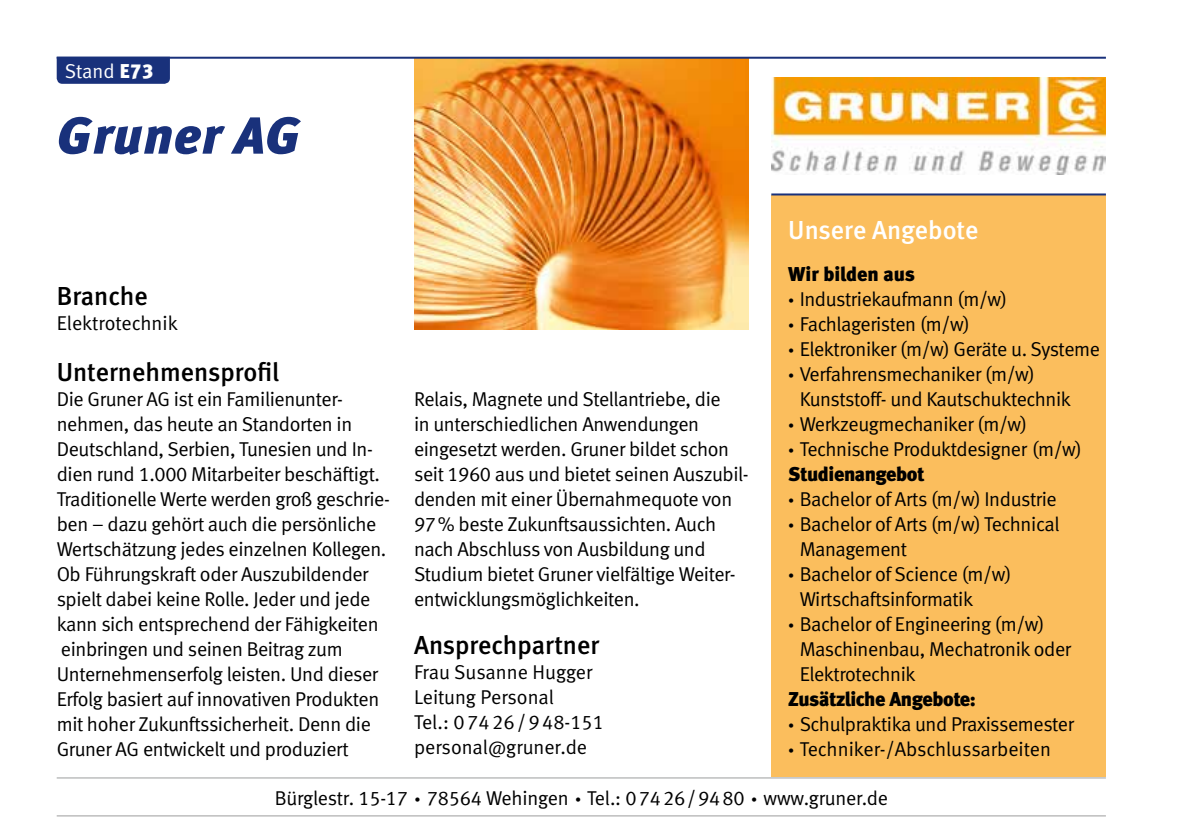
<style>
.page{position:relative;width:1191px;height:833px;background:#fff}
.page>*{position:absolute;margin:0;border:0;box-sizing:border-box;transform-origin:0 0}
.t1{font:italic 52px "Meta Black LF";letter-spacing:.015em;color:#19317b}
.t2{font:26px "Meta Medium LF";color:#000}
.t3{font:26px "Meta Medium LF";letter-spacing:-.005em;color:#fff}
.t4{font:20px/25px "Meta Normal LF";letter-spacing:-.02em;color:#000}
.t5{font:20px/25px "Meta Normal LF";color:#000}
.t6{font:20px "Meta Black LF";letter-spacing:-.02em;color:#000}
.t7{font:20px "Meta Normal LF";color:#fff}
.s1{font-family:"Meta Black LF"}
</style>
<div class="page">
<div style="left:771px;top:195px;width:335px;height:582px;background:#fbbe5d"></div>
<img style="left:414px;top:59px;width:334px;height:270px">
<div style="left:57px;top:59px;width:113px;height:25px;background:#19317b"></div>
<hr style="left:57px;top:57px;width:1049px;height:2px;background:#19317b">
<hr style="left:57px;top:777px;width:1049px;height:1px;background:#9c9d9d">
<hr style="left:57px;top:815px;width:1049px;height:1px;background:#9c9d9d">
<hr style="left:771px;top:193px;width:335px;height:2px;background:#19317b">
<img style="left:771px;top:78px;width:335px;height:97px">
<p class="t7" style="left:65px;top:59px;width:90px">Stand <span class="s1">E73</span></p>
<h1 class="t1" style="left:57px;top:104px;width:245px">Gruner AG</h1>
<h2 class="t3" style="left:788px;top:214px;width:192px">Unsere Angebote</h2>
<p class="t6" style="left:788px;top:262px;width:128px">Wir bilden aus</p>
<p class="t4" style="left:788px;top:286px;width:220px"><span class="s1">·</span> Industriekaufmann (m/w)</p>
<p class="t4" style="left:788px;top:311px;width:183px"><span class="s1">·</span> Fachlageristen (m/w)</p>
<p class="t4" style="left:788px;top:336px;width:313px"><span class="s1">·</span> Elektroniker (m/w) Geräte u. Systeme</p>
<p class="t4" style="left:788px;top:361px;width:248px"><span class="s1">·</span> Verfahrensmechaniker (m/w)</p>
<p class="t4" style="left:799px;top:386px;width:273px">Kunststoff- und Kautschuktechnik</p>
<p class="t4" style="left:788px;top:411px;width:240px"><span class="s1">·</span> Werkzeugmechaniker (m/w)</p>
<p class="t4" style="left:788px;top:436px;width:295px"><span class="s1">·</span> Technische Produktdesigner (m/w)</p>
<p class="t6" style="left:788px;top:462px;width:138px">Studienangebot</p>
<p class="t4" style="left:788px;top:486px;width:270px"><span class="s1">·</span> Bachelor of Arts (m/w) Industrie</p>
<p class="t4" style="left:788px;top:511px;width:273px"><span class="s1">·</span> Bachelor of Arts (m/w) Technical</p>
<p class="t4" style="left:799px;top:536px;width:109px">Management</p>
<p class="t4" style="left:788px;top:561px;width:224px"><span class="s1">·</span> Bachelor of Science (m/w)</p>
<p class="t4" style="left:799px;top:586px;width:175px">Wirtschaftsinformatik</p>
<p class="t4" style="left:788px;top:611px;width:258px"><span class="s1">·</span> Bachelor of Engineering (m/w)</p>
<p class="t4" style="left:799px;top:636px;width:273px">Maschinenbau, Mechatronik oder</p>
<p class="t4" style="left:799px;top:661px;width:117px">Elektrotechnik</p>
<p class="t6" style="left:788px;top:687px;width:189px">Zusätzliche Angebote:</p>
<p class="t4" style="left:788px;top:711px;width:287px"><span class="s1">·</span> Schulpraktika und Praxissemester <span class="s1">·</span> Techniker-/Abschlussarbeiten</p>
<p class="t4" style="left:275px;top:785px;width:615px">Bürglestr. 15-17 <span class="s1">·</span> 78564 Wehingen <span class="s1">·</span> Tel.: 07426/9480 <span class="s1">·</span> www.gruner.de</p>
<h2 class="t2" style="left:57px;top:280px;width:93px">Branche</h2>
<p class="t5" style="left:57px;top:310px;width:123px">Elektrotechnik</p>
<h2 class="t2" style="left:57px;top:357px;width:224px">Unternehmensprofil</h2>
<p class="t4" style="left:414px;top:386px;width:336px">Relais, Magnete und Stellantriebe, die<br>in unterschiedlichen Anwendungen eingesetzt werden. Gruner bildet schon seit 1960 aus und bietet seinen Auszubil&shy;denden mit einer Übernahmequote von 97% beste Zukunftsaussichten. Auch nach Abschluss von Ausbildung und Studium bietet Gruner vielfältige Weiter&shy;entwicklungsmöglichkeiten.</p>
<p class="t4" style="left:57px;top:386px;width:335px">Die Gruner AG ist ein Familienunter&shy;nehmen, das heute an Standorten in Deutschland, Serbien, Tunesien und In&shy;dien rund 1.000 Mitarbeiter beschäftigt.<br>Traditionelle Werte werden groß geschrie&shy;ben – dazu gehört auch die persönliche Wertschätzung jedes einzelnen Kollegen.<br>Ob Führungskraft oder Auszubildender spielt dabei keine Rolle. Jeder und jede kann sich entsprechend der Fähigkeiten einbringen und seinen Beitrag zum Unternehmenserfolg leisten. Und dieser Erfolg basiert auf innovativen Produkten mit hoher Zukunftssicherheit. Denn die Gruner AG entwickelt und produziert</p>
<h2 class="t2" style="left:414px;top:630px;width:187px">Ansprechpartner</h2>
<p class="t5" style="left:414px;top:659px;width:191px">Frau Susanne Hugger<br>Leitung Personal<br>Tel.: 07426/948-151 personal@gruner.de</p>
</div>
